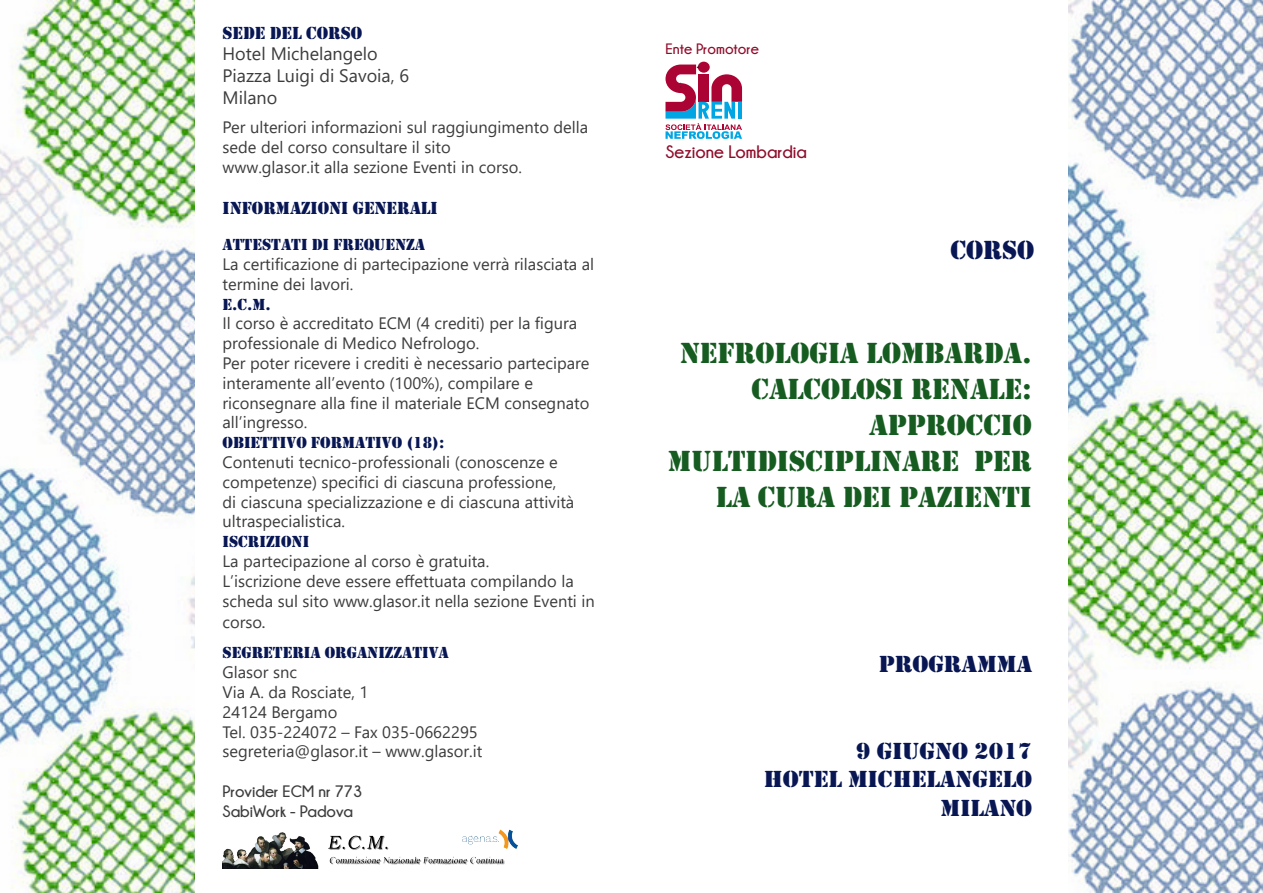
<style>
.page{position:relative;width:1263px;height:893px;background:#fff}
.page>*{position:absolute;margin:0;border:0;box-sizing:border-box;transform-origin:0 0}
.t1{font:30px "Stencil";color:#165c21}
.t2{font:27px "Stencil";color:#081754}
.t3{font:24px "Stencil";color:#081754;scale:1.05 1}
.t4{font:18px "Segoe UI";color:#3c3c3d}
.t5{font:18px "Stencil";color:#081754}
.t6{font:700 18px "Champagne&Limousines";color:#8f0c2a}
.t7{font:16.5px/19.8px "Segoe UI";color:#3c3c3d}
.t8{font:16.5px "Stencil";color:#081754}
.t9{font:700 16.5px "Champagne&Limousines";color:#3c3c3d}
.t10{font:700 15px "Champagne&Limousines";color:#8f0c2a}
.s1{font-family:"Champagne&Limousines";font-weight:700}
</style>
<div class="page">
<div style="left:698px;top:62px;width:12px;height:11px;background:#ab0333;border-radius:50%"></div>
<svg style="left:665px;top:65px;width:77px;height:74px"></svg>
<img style="left:223px;top:829px;width:295px;height:39px">
<img style="left:0;top:0;width:194px;height:893px">
<img style="left:1069px;top:0;width:194px;height:893px">
<p class="t5" style="left:223px;top:22px;width:22px">SEDE</p>
<p class="t5" style="left:270px;top:22px;width:12px">DEL</p>
<p class="t5" style="left:306px;top:22px;width:23px">CORSO</p>
<p class="t4" style="left:223px;top:40px;width:157px">Hotel Michelangelo</p>
<p class="t4" style="left:223px;top:61px;width:188px">Piazza Luigi di Savoia, 6</p>
<p class="t4" style="left:223px;top:83px;width:56px">Milano</p>
<p class="t7" style="left:223px;top:117px;width:367px">Per ulteriori informazioni sul raggiungimento della sede del corso consultare il sito</p>
<p class="t7" style="left:223px;top:157px;width:301px">www.glasor.it alla sezione Eventi in corso.</p>
<p class="t5" style="left:223px;top:198px;width:19px">INFORMAZIONI</p>
<p class="t5" style="left:353px;top:198px;width:12px">GENERALI</p>
<p class="t8" style="left:223px;top:235px;width:204px">ATTESTATI DI FREQUENZA</p>
<p class="t7" style="left:223px;top:254px;width:373px">La certificazione di partecipazione verrà rilasciata al termine dei lavori.</p>
<p class="t8" style="left:223px;top:295px;width:50px">E.C.M.</p>
<p class="t7" style="left:223px;top:313px;width:356px">Il corso è accreditato ECM (4 crediti) per la figura professionale di Medico Nefrologo.</p>
<p class="t7" style="left:223px;top:353px;width:368px">Per poter ricevere i crediti è necessario partecipare interamente all’evento (100%), compilare e riconsegnare alla fine il materiale ECM consegnato all’ingresso.</p>
<p class="t8" style="left:223px;top:433px;width:21px">OBIETTI</p>
<p class="t8" style="left:286px;top:433px;width:36px">VO FORMATI</p>
<p class="t8" style="left:382px;top:433px;width:64px">VO (18):</p>
<p class="t7" style="left:223px;top:452px;width:353px">Contenuti tecnico-professionali (conoscenze e competenze) specifici di ciascuna professione,<br>di ciascuna specializzazione e di ciascuna attività ultraspecialistica.</p>
<p class="t8" style="left:223px;top:532px;width:88px">ISCRIZIONI</p>
<p class="t7" style="left:223px;top:551px;width:268px">La partecipazione al corso è gratuita.</p>
<p class="t7" style="left:223px;top:571px;width:374px">L’iscrizione deve essere effettuata compilando la scheda sul sito www.glasor.it nella sezione Eventi in</p>
<p class="t7" style="left:223px;top:612px;width:44px">corso<span class="s1">.</span></p>
<p class="t8" style="left:223px;top:643px;width:21px">SEGRETERIA</p>
<p class="t8" style="left:325px;top:643px;width:11px">ORGANIZZATI</p>
<p class="t8" style="left:429px;top:643px;width:22px">VA</p>
<p class="t7" style="left:223px;top:662px;width:76px">Glasor snc</p>
<p class="t7" style="left:223px;top:682px;width:147px">Via A. da Rosciate, 1</p>
<p class="t7" style="left:223px;top:702px;width:116px">24124 Bergamo</p>
<p class="t7" style="left:223px;top:721px;width:257px">Tel. 035-224072 – Fax 035-0662295</p>
<p class="t7" style="left:223px;top:741px;width:261px">segreteria@glasor.it – www.glasor.it</p>
<p class="t9" style="left:223px;top:782px;width:141px">Provider ECM nr 773</p>
<p class="t9" style="left:223px;top:802px;width:132px">SabiWork - Padova</p>
<p class="t10" style="left:665px;top:41px;width:95px">Ente Promotore</p>
<p class="t6" style="left:666px;top:142px;width:143px">Sezione Lombardia</p>
<p class="t2" style="left:950px;top:234px;width:18px">CORSO</p>
<p class="t1" style="left:680px;top:336px;width:354px">NEFROLOGIA LOMBARDA.</p>
<p class="t1" style="left:751px;top:372px;width:282px">CALCOLOSI RENALE:</p>
<p class="t1" style="left:869px;top:408px;width:164px">APPROCCIO</p>
<p class="t1" style="left:668px;top:444px;width:365px">MULTIDISCIPLINARE PER</p>
<p class="t1" style="left:716px;top:480px;width:318px">LA CURA DEI PAZIENTI</p>
<p class="t3" style="left:879px;top:650px;width:148px">PROGRAMMA</p>
<p class="t3" style="left:856px;top:737px;width:169px">9 GIUGNO 2017</p>
<p class="t3" style="left:764px;top:766px;width:257px">HOTEL MICHELANGELO</p>
<p class="t3" style="left:941px;top:794px;width:89px">MILANO</p>
</div>
